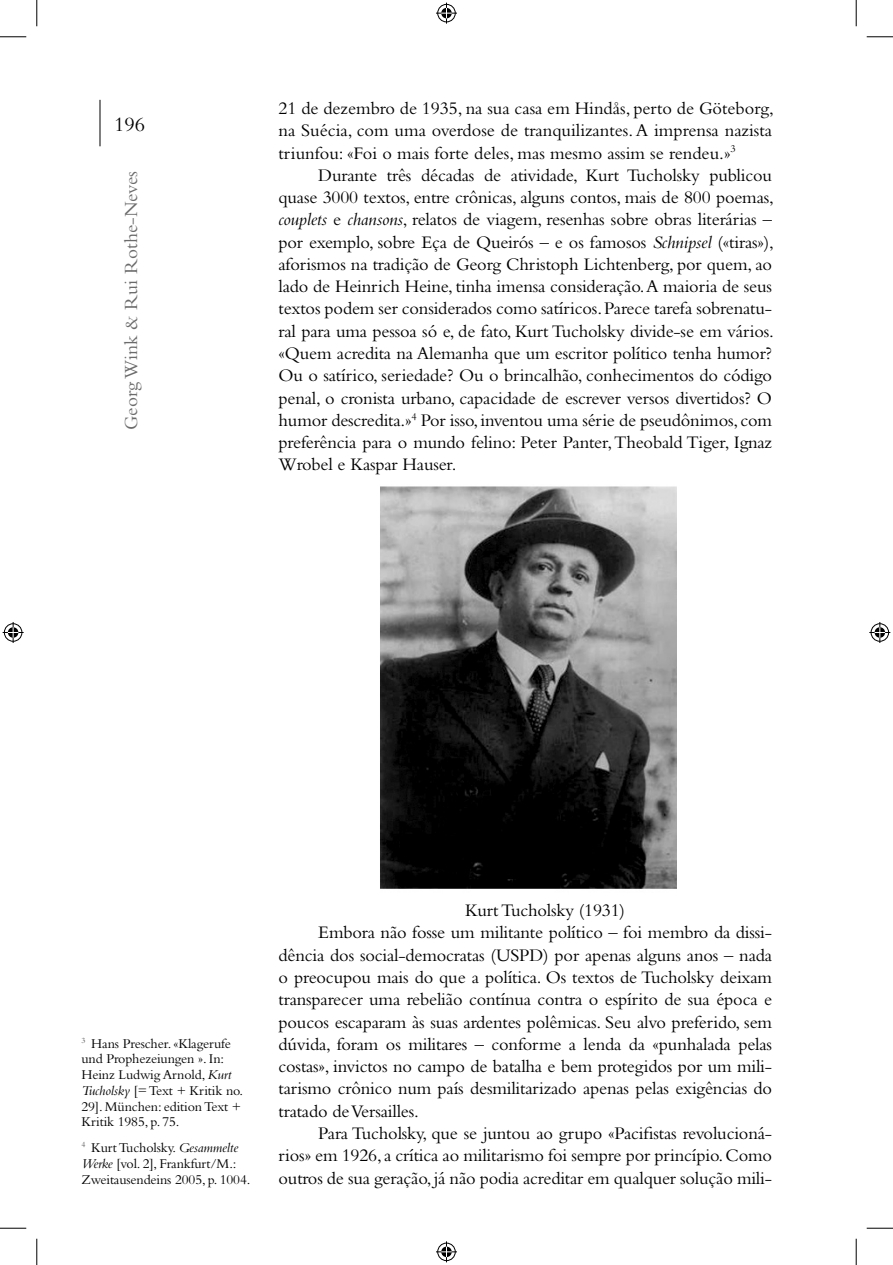
<style>
.page{position:relative;width:893px;height:1265px;background:#fff}
.page>*{position:absolute;margin:0;border:0;box-sizing:border-box;transform-origin:0 0}
.t1{font:21px "Bembo";color:#000}
.t2{font:19.25px "Bembo";color:#6b6b6b}
.t3{font:18.38px/22.2px "Bembo";letter-spacing:-.01em;color:#000;text-align:justify}
.t4{font:14px/15.8px "Bembo";letter-spacing:-.01em;color:#000}
.s1{font-style:italic}
</style>
<div class="page">
<hr style="left:99px;top:100px;width:1px;height:46px;background:#000">
<img style="left:380px;top:486px;width:296px;height:403px">
<svg style="left:0;top:36px;width:26px;height:1px"></svg>
<svg style="left:866px;top:36px;width:26px;height:1px"></svg>
<svg style="left:0;top:1227px;width:26px;height:1px"></svg>
<svg style="left:866px;top:1227px;width:26px;height:1px"></svg>
<svg style="left:36px;top:0;width:1px;height:26px"></svg>
<svg style="left:36px;top:1238px;width:1px;height:26px"></svg>
<svg style="left:855px;top:0;width:1px;height:26px"></svg>
<svg style="left:855px;top:1238px;width:1px;height:26px"></svg>
<svg style="left:436px;top:3px;width:21px;height:21px"></svg>
<svg style="left:436px;top:1241px;width:21px;height:20px"></svg>
<svg style="left:3px;top:622px;width:21px;height:21px"></svg>
<svg style="left:869px;top:622px;width:20px;height:21px"></svg>
<p class="t1" style="left:114px;top:117px;width:32px">196</p>
<p class="t2" style="left:124px;top:430px;width:260px;rotate:-90deg">Georg Wink &amp; Rui Rothe-Neves</p>
<p class="t3" style="left:278px;top:99px;width:496px">21 de dezembro de 1935, na sua casa em Hindås, perto de Göteborg, na Suécia, com uma overdose de tranquilizantes. A imprensa nazista triunfou: «Foi o mais forte deles, mas mesmo assim se rendeu.»<sup>3</sup></p>
<p class="t3" style="left:278px;top:166px;width:496px;text-indent:40px">Durante três décadas de atividade, Kurt Tucholsky publicou quase 3000 textos, entre crônicas, alguns contos, mais de 800 poemas, <span class="s1">couplets</span> e <span class="s1">chansons</span>, relatos de viagem, resenhas sobre obras literárias – por exemplo, sobre Eça de Queirós – e os famosos <span class="s1">Schnipsel</span> («tiras»), aforismos na tradição de Georg Christoph Lichtenberg, por quem, ao lado de Heinrich Heine, tinha imensa consideração. A maioria de seus textos podem ser considerados como satíricos. Parece tarefa sobrenatu&shy;ral para uma pessoa só e, de fato, Kurt Tucholsky divide-se em vários. «Quem acredita na Alemanha que um escritor político tenha humor?<br>Ou o satírico, seriedade? Ou o brincalhão, conhecimentos do código penal, o cronista urbano, capacidade de escrever versos divertidos? O humor descredita.»<sup>4</sup> Por isso, inventou uma série de pseudônimos, com preferência para o mundo felino: Peter Panter, Theobald Tiger, Ignaz Wrobel e Kaspar Hauser.</p>
<p class="t4" style="left:81px;top:1036px;width:163px"><sup>3</sup> Hans Prescher. «Klagerufe und Prophezeiungen ». In:<br>Heinz Ludwig Arnold, <span class="s1">Kurt<br>Tucholsky</span> [= Text + Kritik no.<br>29]. München: edition Text +<br>Kritik 1985, p. 75.</p>
<p class="t4" style="left:81px;top:1140px;width:170px"><sup>4</sup> Kurt Tucholsky. <span class="s1">Gesammelte<br>Werke</span> [vol. 2], Frankfurt/M.:<br>Zweitausendeins 2005, p. 1004.</p>
<p class="t3" style="left:465px;top:900px;width:161px">Kurt Tucholsky (1931)</p>
<p class="t3" style="left:318px;top:923px;width:455px">Embora não fosse um militante político – foi membro da dissi-</p>
<p class="t3" style="left:278px;top:945px;width:495px">dência dos social-democratas (USPD) por apenas alguns anos – nada</p>
<p class="t3" style="left:278px;top:967px;width:495px">o preocupou mais do que a política. Os textos de Tucholsky deixam</p>
<p class="t3" style="left:278px;top:989px;width:495px">transparecer uma rebelião contínua contra o espírito de sua época e</p>
<p class="t3" style="left:278px;top:1012px;width:495px">poucos escaparam às suas ardentes polêmicas. Seu alvo preferido, sem</p>
<p class="t3" style="left:278px;top:1034px;width:495px">dúvida, foram os militares – conforme a lenda da «punhalada pelas</p>
<p class="t3" style="left:278px;top:1056px;width:495px">costas», invictos no campo de batalha e bem protegidos por um mili-</p>
<p class="t3" style="left:278px;top:1078px;width:495px">tarismo crônico num país desmilitarizado apenas pelas exigências do</p>
<p class="t3" style="left:278px;top:1101px;width:142px">tratado de Versailles.</p>
<p class="t3" style="left:318px;top:1123px;width:455px">Para Tucholsky, que se juntou ao grupo «Pacifistas revolucioná-</p>
<p class="t3" style="left:278px;top:1145px;width:495px">rios» em 1926, a crítica ao militarismo foi sempre por princípio. Como</p>
<p class="t3" style="left:278px;top:1168px;width:495px">outros de sua geração, já não podia acreditar em qualquer solução mili-</p>
</div>
